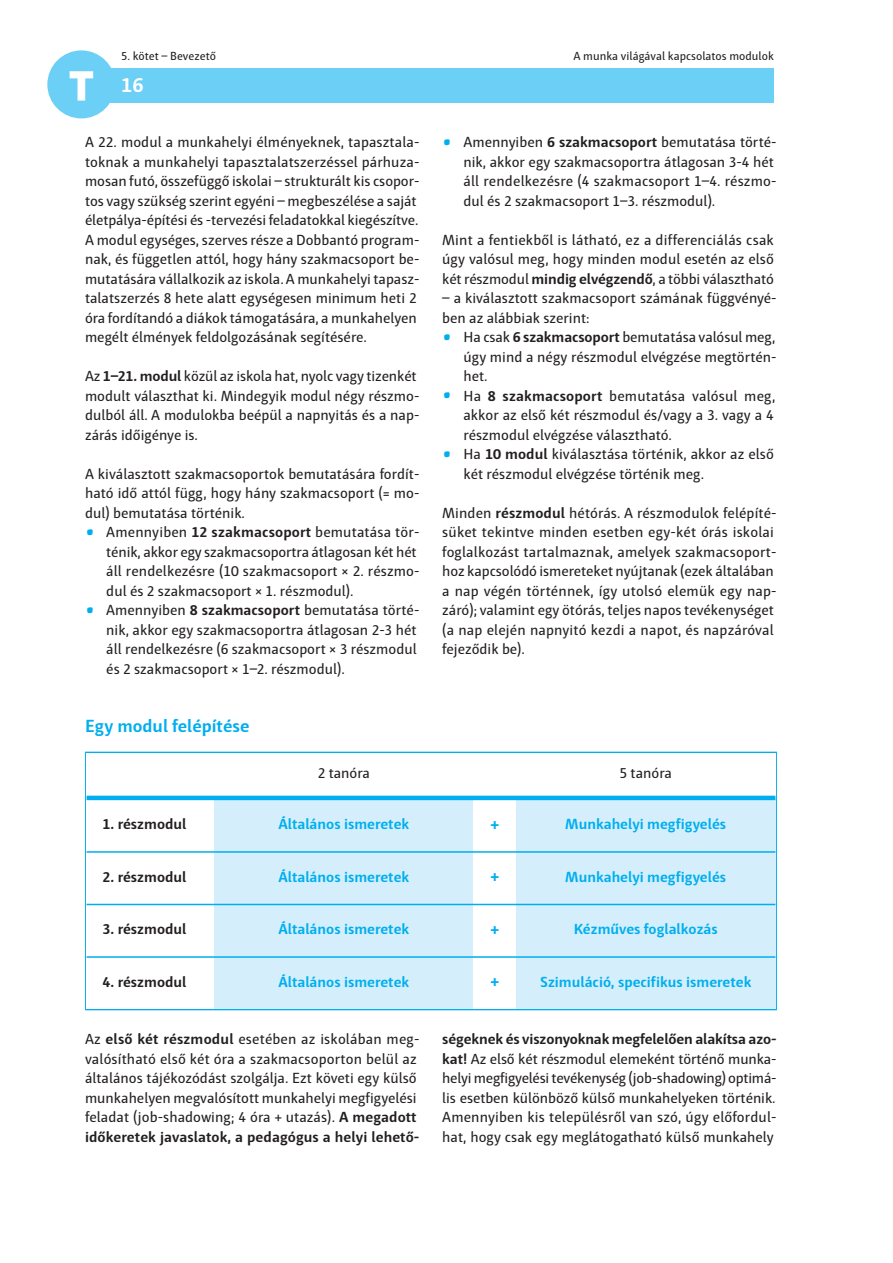
<style>
.page{position:relative;width:893px;height:1263px;background:#fff}
.page>*{position:absolute;margin:0;border:0;box-sizing:border-box;transform-origin:0 0}
.t1{font:700 39px "Haptic Pro";color:#00aeef}
.t2{font:700 21px "Haptic Pro";color:#fff}
.t3{font:700 18px "Haptic Pro";color:#00aeef}
.t4{font:15px/19.5px "Haptic Pro";color:#231f20}
.t5{font:700 15px "Haptic Pro";color:#00aeef}
.t6{font:700 15px "Haptic Pro";color:#231f20}
.t7{font:12px "Haptic Pro";color:#231f20}
.s1{font-weight:700}
</style>
<div class="page">
<div style="left:102px;top:68px;width:672px;height:34px;background:#6bcff6"></div>
<svg style="left:47px;top:50px;width:68px;height:68px"></svg>
<div style="left:214px;top:798px;width:259px;height:54px;background:#d4effb"></div>
<div style="left:516px;top:798px;width:259px;height:54px;background:#d4effb"></div>
<div style="left:214px;top:852px;width:259px;height:52px;background:#d4effb"></div>
<div style="left:516px;top:852px;width:259px;height:52px;background:#d4effb"></div>
<div style="left:214px;top:904px;width:259px;height:53px;background:#d4effb"></div>
<div style="left:516px;top:904px;width:259px;height:53px;background:#d4effb"></div>
<div style="left:214px;top:957px;width:259px;height:52px;background:#d4effb"></div>
<div style="left:516px;top:957px;width:259px;height:52px;background:#d4effb"></div>
<hr style="left:87px;top:796px;width:688px;height:4px;background:#00aeef">
<hr style="left:87px;top:851px;width:688px;height:2px;background:#00aeef">
<hr style="left:87px;top:904px;width:688px;height:1px;background:#00aeef">
<hr style="left:87px;top:956px;width:688px;height:2px;background:#00aeef">
<p class="t7" style="left:121px;top:51px;width:96px">5. kötet – Bevezető</p>
<p class="t7" style="left:573px;top:51px;width:202px">A munka világával kapcsolatos modulok</p>
<h2 class="t2" style="left:121px;top:77px;width:24px">16</h2>
<p class="t4" style="left:85px;top:134px;width:336px">A 22. modul a munkahelyi élményeknek, tapasztala&shy;toknak a munkahelyi tapasztalatszerzéssel párhuza&shy;mosan futó, összefüggő iskolai – strukturált kis csopor&shy;tos vagy szükség szerint egyéni – megbeszélése a saját életpálya-építési és -tervezési feladatokkal kiegészítve.<br>A modul egységes, szerves része a Dobbantó program&shy;nak, és független attól, hogy hány szakmacsoport be&shy;mutatására vállalkozik az iskola.A munkahelyi tapasz&shy;talatszerzés 8 hete alatt egységesen minimum heti 2 óra fordítandó a diákok támogatására, a munkahelyen megélt élmények feldolgozásának segítésére.</p>
<p class="t4" style="left:85px;top:368px;width:336px">Az <span class="s1">1–21. modul</span> közül az iskola hat, nyolc vagy tizenkét modult választhat ki. Mindegyik modul négy részmo&shy;dulból áll. A modulokba beépül a napnyitás és a nap&shy;zárás időigénye is.</p>
<p class="t4" style="left:85px;top:465px;width:336px;text-align:justify">A kiválasztott szakmacsoportok bemutatására fordít&shy;ható idő attól függ, hogy hány szakmacsoport (= mo&shy;dul) bemutatása történik.</p>
<h1 class="t1" style="left:85px;top:507px;width:11px">.</h1>
<p class="t4" style="left:106px;top:524px;width:315px">Amennyiben <span class="s1">12 szakmacsoport</span> bemutatása tör&shy;ténik, akkor egy szakmacsoportra átlagosan két hét áll rendelkezésre (10 szakmacsoport × 2. részmo&shy;dul és 2 szakmacsoport × 1. részmodul).</p>
<h1 class="t1" style="left:85px;top:585px;width:11px">.</h1>
<p class="t4" style="left:106px;top:602px;width:315px">Amennyiben <span class="s1">8 szakmacsoport</span> bemutatása törté&shy;nik, akkor egy szakmacsoportra átlagosan 2-3 hét áll rendelkezésre (6 szakmacsoport × 3 részmodul és 2 szakmacsoport × 1–2. részmodul).</p>
<p class="t3" style="left:85px;top:719px;width:166px">Egy modul felépítése</p>
<h1 class="t1" style="left:442px;top:117px;width:11px">.</h1>
<p class="t4" style="left:463px;top:134px;width:315px">Amennyiben <span class="s1">6 szakmacsoport</span> bemutatása törté&shy;nik, akkor egy szakmacsoportra átlagosan 3-4 hét áll rendelkezésre (4 szakmacsoport 1–4. részmo&shy;dul és 2 szakmacsoport 1–3. részmodul).</p>
<p class="t4" style="left:442px;top:231px;width:333px;text-align:justify">Mint a fentiekből is látható, ez a differenciálás csak úgy valósul meg, hogy minden modul esetén az első két részmodul <span class="s1">mindig elvégzendő</span>, a többi választható</p>
<p class="t4" style="left:442px;top:290px;width:336px">– a kiválasztott szakmacsoport számának függvényé&shy;ben az alábbiak szerint:</p>
<h1 class="t1" style="left:442px;top:312px;width:11px">.</h1>
<p class="t4" style="left:463px;top:329px;width:315px;text-align:justify">Ha csak <span class="s1">6 szakmacsoport</span> bemutatása valósul meg, úgy mind a négy részmodul elvégzése megtörtén&shy;het.</p>
<h1 class="t1" style="left:442px;top:370px;width:11px">.</h1>
<p class="t4" style="left:463px;top:387px;width:314px;text-align:justify">Ha <span class="s1">8 szakmacsoport</span> bemutatása valósul meg, akkor az első két részmodul és/vagy a 3. vagy a 4 részmodul elvégzése választható.</p>
<h1 class="t1" style="left:442px;top:429px;width:11px">.</h1>
<p class="t4" style="left:463px;top:446px;width:312px">Ha <span class="s1">10 modul</span> kiválasztása történik, akkor az első két részmodul elvégzése történik meg.</p>
<p class="t4" style="left:442px;top:504px;width:336px">Minden <span class="s1">részmodul</span> hétórás. A részmodulok felépíté&shy;süket tekintve minden esetben egy-két órás iskolai foglalkozást tartalmaznak, amelyek szakmacsoport&shy;hoz kapcsolódó ismereteket nyújtanak (ezek általában a nap végén történnek, így utolsó elemük egy nap&shy;záró); valamint egy ötórás, teljes napos tevékenységet (a nap elején napnyitó kezdi a napot, és napzáróval fejeződik be).</p>
<p class="t4" style="left:318px;top:764px;width:54px">2 tanóra</p>
<p class="t4" style="left:620px;top:764px;width:54px">5 tanóra</p>
<p class="t6" style="left:103px;top:818px;width:85px">1. részmodul</p>
<p class="t5" style="left:278px;top:818px;width:132px">Általános ismeretek</p>
<p class="t3" style="left:490px;top:817px;width:10px">+</p>
<p class="t5" style="left:565px;top:818px;width:162px">Munkahelyi megfigyelés</p>
<p class="t6" style="left:103px;top:871px;width:85px">2. részmodul</p>
<p class="t5" style="left:278px;top:871px;width:132px">Általános ismeretek</p>
<p class="t3" style="left:490px;top:869px;width:10px">+</p>
<p class="t5" style="left:565px;top:871px;width:162px">Munkahelyi megfigyelés</p>
<p class="t6" style="left:103px;top:923px;width:85px">3. részmodul</p>
<p class="t5" style="left:278px;top:923px;width:132px">Általános ismeretek</p>
<p class="t3" style="left:490px;top:922px;width:10px">+</p>
<p class="t5" style="left:574px;top:923px;width:146px">Kézműves foglalkozás</p>
<p class="t6" style="left:103px;top:976px;width:85px">4. részmodul</p>
<p class="t5" style="left:278px;top:976px;width:132px">Általános ismeretek</p>
<p class="t3" style="left:490px;top:974px;width:10px">+</p>
<p class="t5" style="left:540px;top:976px;width:213px">Szimuláció, specifikus ismeretek</p>
<p class="t4" style="left:85px;top:1031px;width:336px">Az <span class="s1">első két részmodul</span> esetében az iskolában meg&shy;valósítható első két óra a szakmacsoporton belül az általános tájékozódást szolgálja. Ezt követi egy külső munkahelyen megvalósított munkahelyi megfigyelési feladat (job-shadowing; 4 óra + utazás). <span class="s1">A megadott időkeretek javaslatok, a pedagógus a helyi lehető-</span></p>
<p class="t4" style="left:442px;top:1031px;width:336px;text-align:justify"><span class="s1">ségeknek és viszonyoknak megfelelően alakítsa azo&shy;kat!</span> Az első két részmodul elemeként történő munka&shy;helyi megfigyelési tevékenység (job-shadowing) optimá&shy;lis esetben különböző külső munkahelyeken történik.<br>Amennyiben kis településről van szó, úgy előfordul&shy;hat, hogy csak egy meglátogatható külső munkahely</p>
</div>
